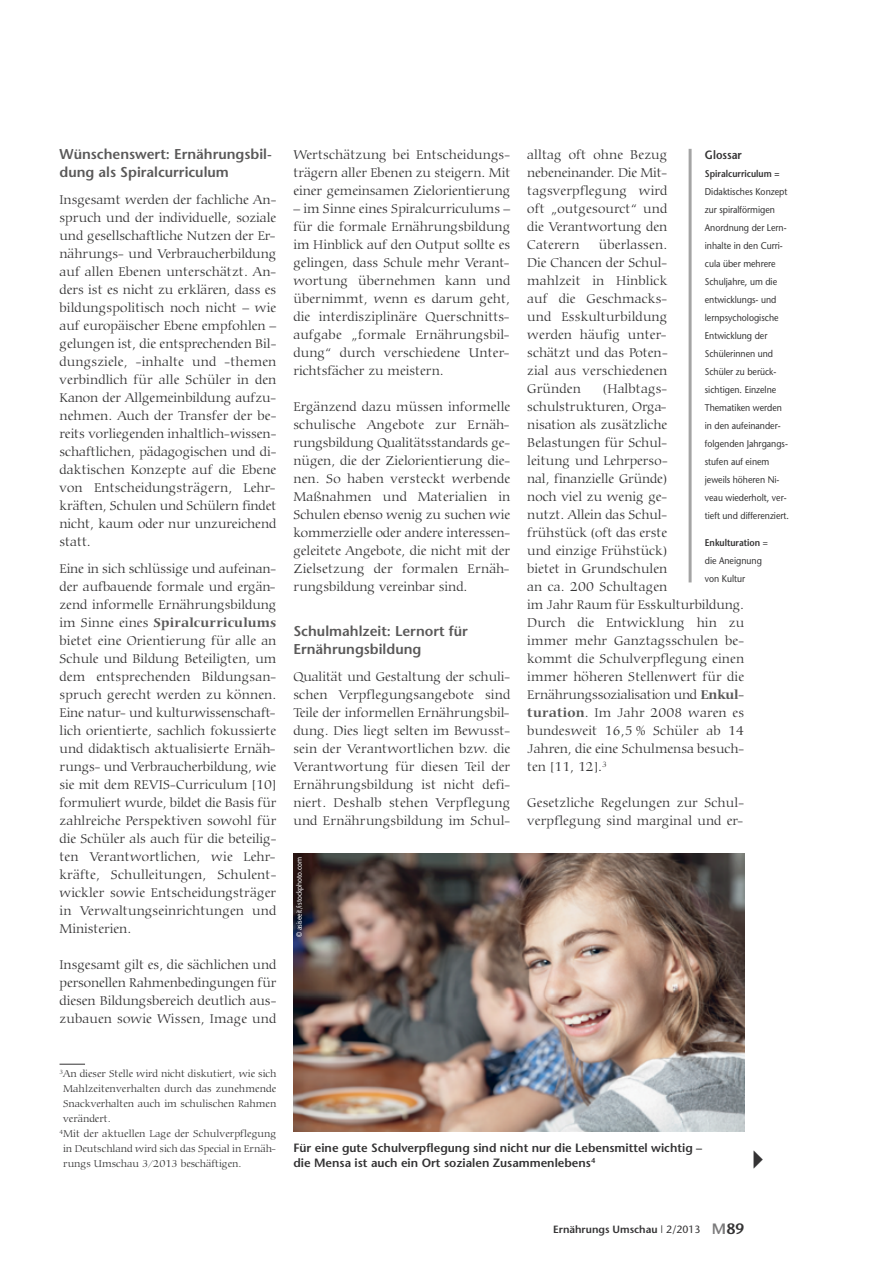
<style>
.page{position:relative;width:893px;height:1263px;background:#fff}
.page>*{position:absolute;margin:0;border:0;box-sizing:border-box;transform-origin:0 0}
.t1{font:21px "European Pi Three";color:#343334}
.t2{font:600 14.25px/18px "Stone Sans";color:#5a5959}
.t3{font:300 13.5px/18px "Carmina BT";color:#343334;text-align:justify}
.t4{font:600 12px/15px "Stone Sans";color:#343334}
.t5{font:600 12px "Stone Sans";color:#343334;scale:.9 1}
.t6{font:300 10.5px "Carmina BT";color:#343334}
.t7{font:600 10.5px "Stone Sans";color:#343334}
.t8{font:9.75px/18px "Stone Sans";color:#343334;scale:.9 1}
.t9{font:600 9.75px "Stone Sans";color:#343334;scale:.9 1}
.t10{font:7.5px "Stone Sans";color:#fff;scale:.9 1}
.s1{font-weight:700;color:#5a5959}
.s2{font-weight:600}
.s3{font-weight:400}
.s4{font-size:15px;color:#7b7a7b}
.s5{font-size:15px}
</style>
<div class="page">
<img style="left:293px;top:853px;width:451px;height:278px">
<hr style="left:689px;top:149px;width:3px;height:433px;background:#a4a4a4">
<svg style="left:60px;top:1064px;width:25px;height:1px"></svg>
<p class="t2" style="left:60px;top:147px;width:214px">Wünschenswert: Ernährungsbil&shy;dung als Spiralcurriculum</p>
<p class="t3" style="left:60px;top:192px;width:218px">Insgesamt werden der fachliche An&shy;spruch und der individuelle, soziale und gesellschaftliche Nutzen der Er&shy;nährungs- und Verbraucherbildung auf allen Ebenen unterschätzt. An&shy;ders ist es nicht zu erklären, dass es bildungspolitisch noch nicht – wie auf europäischer Ebene empfohlen – gelungen ist, die entsprechenden Bil&shy;dungsziele, -inhalte und -themen verbindlich für alle Schüler in den Kanon der Allgemeinbildung aufzu&shy;nehmen. Auch der Transfer der be&shy;reits vorliegenden inhaltlich-wissen&shy;schaftlichen, pädagogischen und di&shy;daktischen Konzepte auf die Ebene von Entscheidungsträgern, Lehr&shy;kräften, Schulen und Schülern findet nicht, kaum oder nur unzureichend statt.</p>
<p class="t3" style="left:60px;top:561px;width:218px">Eine in sich schlüssige und aufeinan&shy;der aufbauende formale und ergän&shy;zend informelle Ernährungsbildung im Sinne eines <span class="s1">Spiralcurriculums </span>bietet eine Orientierung für alle an Schule und Bildung Beteiligten, um dem entsprechenden Bildungsan&shy;spruch gerecht werden zu können.<br>Eine natur- und kulturwissenschaft&shy;lich orientierte, sachlich fokussierte und didaktisch aktualisierte Ernäh&shy;rungs- und Verbraucherbildung, wie sie mit dem REVIS-Curriculum [10] formuliert wurde, bildet die Basis für zahlreiche Perspektiven sowohl für die Schüler als auch für die beteilig&shy;ten Verantwortlichen, wie Lehr&shy;kräfte, Schulleitungen, Schulent&shy;wickler sowie Entscheidungsträger in Verwaltungseinrichtungen und Ministerien.</p>
<p class="t3" style="left:60px;top:957px;width:218px">Insgesamt gilt es, die sächlichen und personellen Rahmenbedingungen für diesen Bildungsbereich deutlich aus&shy;zubauen sowie Wissen, Image und</p>
<p class="t3" style="left:293px;top:147px;width:218px">Wertschätzung bei Entscheidungs&shy;trägern aller Ebenen zu steigern. Mit einer gemeinsamen Zielorientierung</p>
<p class="t3" style="left:293px;top:201px;width:218px">– im Sinne eines Spiralcurriculums – für die formale Ernährungsbildung im Hinblick auf den Output sollte es gelingen, dass Schule mehr Verant&shy;wortung übernehmen kann und übernimmt, wenn es darum geht, die interdisziplinäre Querschnitts&shy;aufgabe „formale Ernährungsbil&shy;dung“ durch verschiedene Unter&shy;richtsfächer zu meistern.</p>
<p class="t3" style="left:293px;top:399px;width:218px">Ergänzend dazu müssen informelle schulische Angebote zur Ernäh&shy;rungsbildung Qualitätsstandards ge&shy;nügen, die der Zielorientierung die&shy;nen. So haben versteckt werbende Maßnahmen und Materialien in Schulen ebenso wenig zu suchen wie kommerzielle oder andere interessen&shy;geleitete Angebote, die nicht mit der Zielsetzung der formalen Ernäh&shy;rungsbildung vereinbar sind.</p>
<p class="t2" style="left:293px;top:624px;width:176px">Schulmahlzeit: Lernort für<br>Ernährungsbildung</p>
<p class="t3" style="left:293px;top:669px;width:218px">Qualität und Gestaltung der schuli&shy;schen Verpflegungsangebote sind Teile der informellen Ernährungsbil&shy;dung. Dies liegt selten im Bewusst&shy;sein der Verantwortlichen bzw. die Verantwortung für diesen Teil der Ernährungsbildung ist nicht defi&shy;niert. Deshalb stehen Verpflegung und Ernährungsbildung im Schul-</p>
<p class="t10" style="left:296px;top:937px;width:91px;rotate:-90deg">© asiseeit/istockphoto.com</p>
<p class="t3" style="left:527px;top:147px;width:142px">alltag oft ohne Bezug nebeneinander. Die Mit&shy;tagsverpflegung wird oft „outgesourct“ und die Verantwortung den Caterern</p>
<p class="t5" style="left:705px;top:150px;width:43px">Glossar</p>
<p class="t9" style="left:705px;top:170px;width:84px">Spiralcurriculum =</p>
<p class="t8" style="left:705px;top:184px;width:95px">Didaktisches Konzept zur spiralförmigen<br>Anordnung der Lern&shy;inhalte in den Curri&shy;cula über mehrere<br>Schuljahre, um die entwicklungs- und lernpsychologische<br>Entwicklung der<br>Schülerinnen und<br>Schüler zu berück&shy;sichtigen. Einzelne<br>Thematiken werden in den aufeinander&shy;folgenden Jahrgangs&shy;stufen auf einem jeweils höheren Ni&shy;veau wiederholt, ver&shy;tieft und differenziert.</p>
<p class="t8" style="left:705px;top:535px;width:72px"><span class="s2">Enkulturation</span> = die Aneignung von Kultur</p>
<p class="t3" style="left:527px;top:237px;width:142px;text-indent:71px">überlassen.<br>Die Chancen der Schul&shy;mahlzeit in Hinblick auf die Geschmacks&shy;und Esskulturbildung werden häufig unter&shy;schätzt und das Poten&shy;zial aus verschiedenen Gründen</p>
<p class="t3" style="left:527px;top:381px;width:218px;text-align:left;text-indent:75px">(Halbtags&shy;schulstrukturen, Orga-<br>nisation als zusätzliche<br>Belastungen für Schul-<br>leitung und Lehrperso-<br>nal, finanzielle Gründe)<br>noch viel zu wenig ge-<br>nutzt. Allein das Schul-<br>frühstück (oft das erste<br>und einzige Frühstück)<br>bietet in Grundschulen<br>an ca. 200 Schultagen<br>im Jahr Raum für Esskulturbildung.<br>Durch die Entwicklung hin zu immer mehr Ganztagsschulen be&shy;kommt die Schulverpflegung einen immer höheren Stellenwert für die<br>Ernährungssozialisation und <span class="s1">Enkul&shy;turation</span>. Im Jahr 2008 waren es bundesweit 16,5 % Schüler ab 14<br>Jahren, die eine Schulmensa besuch&shy;ten [11, 12].<sup>3</sup></p>
<p class="t3" style="left:527px;top:795px;width:218px">Gesetzliche Regelungen zur Schul&shy;verpflegung sind marginal und er-</p>
<p class="t6" style="left:60px;top:1070px;width:218px"><sup>3</sup>An dieser Stelle wird nicht diskutiert, wie sich</p>
<p class="t6" style="left:63px;top:1085px;width:215px">Mahlzeitenverhalten durch das zunehmende</p>
<p class="t6" style="left:63px;top:1100px;width:215px">Snackverhalten auch im schulischen Rahmen</p>
<p class="t6" style="left:63px;top:1115px;width:49px">verändert.</p>
<p class="t6" style="left:60px;top:1130px;width:218px"><sup>4</sup>Mit der aktuellen Lage der Schulverpflegung</p>
<p class="t6" style="left:63px;top:1145px;width:214px">in Deutschland wird sich das Special in Ernäh-</p>
<p class="t6" style="left:63px;top:1160px;width:180px">rungs Umschau 3/2013 beschäftigen.</p>
<p class="t4" style="left:293px;top:1141px;width:410px">Für eine gute Schulverpflegung sind nicht nur die Lebensmittel wichtig – die Mensa ist auch ein Ort sozialen Zusammenlebens<sup>4</sup></p>
<h1 class="t1" style="left:753px;top:1150px;width:12px">-</h1>
<p class="t7" style="left:553px;top:1225px;width:192px">Ernährungs Umschau <span class="s3">| 2/2013</span> <span class="s4">M</span><span class="s5">89</span></p>
</div>
